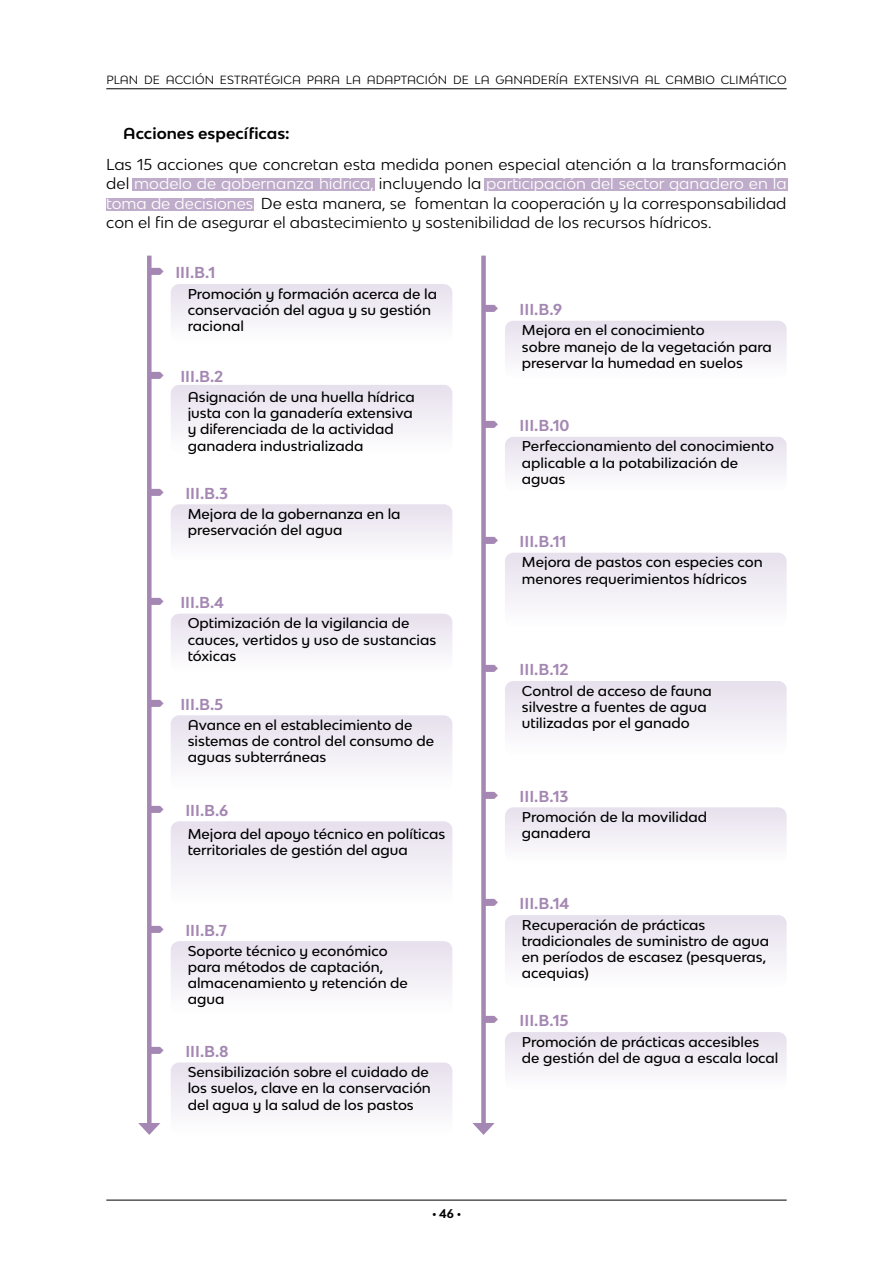
<style>
.page{position:relative;width:893px;height:1263px;background:#fff}
.page>*{position:absolute;margin:0;border:0;box-sizing:border-box;transform-origin:0 0}
.t1{font:15px/19.4px "Bw Modelica SS01";color:#000;text-align:justify}
.t2{font:700 15px "Bw Modelica SS01";color:#a487b2}
.t3{font:700 15px "Bw Modelica SS01";color:#000}
.t4{font:500 13.5px/16.2px "Bw Modelica SS01";color:#000}
.t5{font:900 12px "Bw Modelica SS01";color:#000}
.t6{font:11.25px "Bw Modelica SS01";letter-spacing:.01em;color:#000}
.s1{color:#fff}
.s2{font-weight:700}
</style>
<div class="page">
<hr style="left:106px;top:89px;width:681px;height:1px;background:#000">
<hr style="left:106px;top:1200px;width:681px;height:1px;background:#000">
<div style="left:132px;top:178px;width:242px;height:13px;background:#bfaccb"></div>
<div style="left:485px;top:178px;width:303px;height:13px;background:#bfaccb"></div>
<div style="left:106px;top:198px;width:148px;height:12px;background:#bfaccb"></div>
<div style="left:505px;top:321px;width:282px;height:57px;background:linear-gradient(to right,#f2eff5,#f2eff5);border-radius:9px"></div>
<div style="left:171px;top:284px;width:281px;height:58px;background:linear-gradient(to bottom,#e6e0ec,#fefdfe);border-radius:9px"></div>
<div style="left:505px;top:437px;width:282px;height:55px;background:linear-gradient(to bottom,#e7e0ec,#fefefe);border-radius:9px"></div>
<div style="left:171px;top:385px;width:281px;height:68px;background:linear-gradient(to bottom,#e7dfed,#fefdfe);border-radius:9px"></div>
<div style="left:505px;top:807px;width:282px;height:56px;background:linear-gradient(to bottom,#e6dfec,#fdfdfe);border-radius:9px"></div>
<div style="left:171px;top:715px;width:281px;height:74px;background:linear-gradient(to bottom,#e6dfec,#fefdfe);border-radius:9px"></div>
<div style="left:505px;top:553px;width:282px;height:74px;background:linear-gradient(to bottom,#e6e0ec,#fefefe);border-radius:9px"></div>
<div style="left:171px;top:504px;width:281px;height:57px;background:linear-gradient(to bottom,#e6dfec,#fefefe);border-radius:9px"></div>
<div style="left:505px;top:915px;width:282px;height:72px;background:linear-gradient(to bottom,#e6dfec,#fdfdfe);border-radius:9px"></div>
<div style="left:505px;top:1032px;width:282px;height:58px;background:linear-gradient(to bottom,#e6e0ed,#fefdfe);border-radius:9px"></div>
<div style="left:171px;top:821px;width:281px;height:84px;background:linear-gradient(to bottom,#e6dfed,#fefdfe);border-radius:9px"></div>
<div style="left:505px;top:681px;width:282px;height:74px;background:linear-gradient(to bottom,#e7dfec,#fefdfe);border-radius:9px"></div>
<div style="left:171px;top:614px;width:281px;height:57px;background:linear-gradient(to right,#f2eff5,#f2eff5);border-radius:9px"></div>
<div style="left:171px;top:941px;width:281px;height:72px;background:linear-gradient(to bottom,#e6dfec,#fdfdfe);border-radius:9px"></div>
<div style="left:171px;top:1062px;width:281px;height:73px;background:linear-gradient(to bottom,#e6dfec,#fefefe);border-radius:9px"></div>
<div style="left:481px;top:256px;width:5px;height:871px;background:#a487b2"></div>
<svg style="left:472px;top:1123px;width:23px;height:12px"></svg>
<div style="left:147px;top:256px;width:5px;height:871px;background:#a487b2"></div>
<svg style="left:138px;top:1123px;width:22px;height:12px"></svg>
<p class="t6" style="left:106px;top:73px;width:682px">PLAN DE ACCIÓN ESTRATÉGICA PARA LA ADAPTACIÓN DE LA GANADERÍA EXTENSIVA AL CAMBIO CLIMÁTICO</p>
<p class="t3" style="left:123px;top:124px;width:168px">Acciones específicas:</p>
<p class="t1" style="left:106px;top:155px;width:682px">Las 15 acciones que concretan esta medida ponen especial atención a la transformación del <span class="s1">modelo de gobernanza hídrica,</span> incluyendo la <span class="s1">participación del sector ganadero en la toma de decisiones.</span> De esta manera, se fomentan la cooperación y la corresponsabilidad con el fin de asegurar el abastecimiento y sostenibilidad de los recursos hídricos.</p>
<p class="t2" style="left:175px;top:263px;width:42px">III.B.1</p>
<p class="t4" style="left:188px;top:285px;width:251px">Promoción y formación acerca de la conservación del agua y su gestión racional</p>
<p class="t2" style="left:180px;top:366px;width:45px">III.B.2</p>
<p class="t4" style="left:188px;top:388px;width:229px">Asignación de una huella hídrica justa con la ganadería extensiva y diferenciada de la actividad ganadera industrializada</p>
<p class="t2" style="left:185px;top:483px;width:44px">III.B.3</p>
<p class="t4" style="left:188px;top:505px;width:214px">Mejora de la gobernanza en la preservación del agua</p>
<p class="t2" style="left:180px;top:593px;width:45px">III.B.4</p>
<p class="t4" style="left:188px;top:615px;width:250px">Optimización de la vigilancia de cauces, vertidos y uso de sustancias tóxicas</p>
<p class="t2" style="left:180px;top:694px;width:45px">III.B.5</p>
<p class="t4" style="left:188px;top:716px;width:248px">Avance en el establecimiento de sistemas de control del consumo de aguas subterráneas</p>
<p class="t2" style="left:185px;top:800px;width:45px">III.B.6</p>
<p class="t4" style="left:188px;top:826px;width:259px">Mejora del apoyo técnico en políticas territoriales de gestión del agua</p>
<p class="t2" style="left:185px;top:920px;width:43px">III.B.7</p>
<p class="t4" style="left:188px;top:942px;width:222px">Soporte técnico y económico para métodos de captación, almacenamiento y retención de agua</p>
<p class="t2" style="left:185px;top:1041px;width:45px">III.B.8</p>
<p class="t4" style="left:188px;top:1064px;width:245px">Sensibilización sobre el cuidado de los suelos, clave en la conservación del agua y la salud de los pastos</p>
<p class="t5" style="left:432px;top:1206px;width:30px">· <span class="s2">46</span> ·</p>
<p class="t2" style="left:520px;top:300px;width:44px">III.B.9</p>
<p class="t4" style="left:522px;top:322px;width:251px">Mejora en el conocimiento<br>sobre manejo de la vegetación para preservar la humedad en suelos</p>
<p class="t2" style="left:520px;top:416px;width:51px">III.B.10</p>
<p class="t4" style="left:522px;top:438px;width:254px">Perfeccionamiento del conocimiento aplicable a la potabilización de aguas</p>
<p class="t2" style="left:520px;top:532px;width:48px">III.B.11</p>
<p class="t4" style="left:522px;top:554px;width:242px">Mejora de pastos con especies con menores requerimientos hídricos</p>
<p class="t2" style="left:520px;top:660px;width:51px">III.B.12</p>
<p class="t4" style="left:522px;top:682px;width:191px">Control de acceso de fauna silvestre a fuentes de agua utilizadas por el ganado</p>
<p class="t2" style="left:520px;top:786px;width:50px">III.B.13</p>
<p class="t4" style="left:522px;top:809px;width:187px">Promoción de la movilidad ganadera</p>
<p class="t2" style="left:520px;top:894px;width:51px">III.B.14</p>
<p class="t4" style="left:522px;top:916px;width:249px">Recuperación de prácticas tradicionales de suministro de agua en períodos de escasez (pesqueras, acequias)</p>
<p class="t2" style="left:520px;top:1011px;width:51px">III.B.15</p>
<p class="t4" style="left:522px;top:1033px;width:258px">Promoción de prácticas accesibles de gestión del de agua a escala local</p>
</div>
